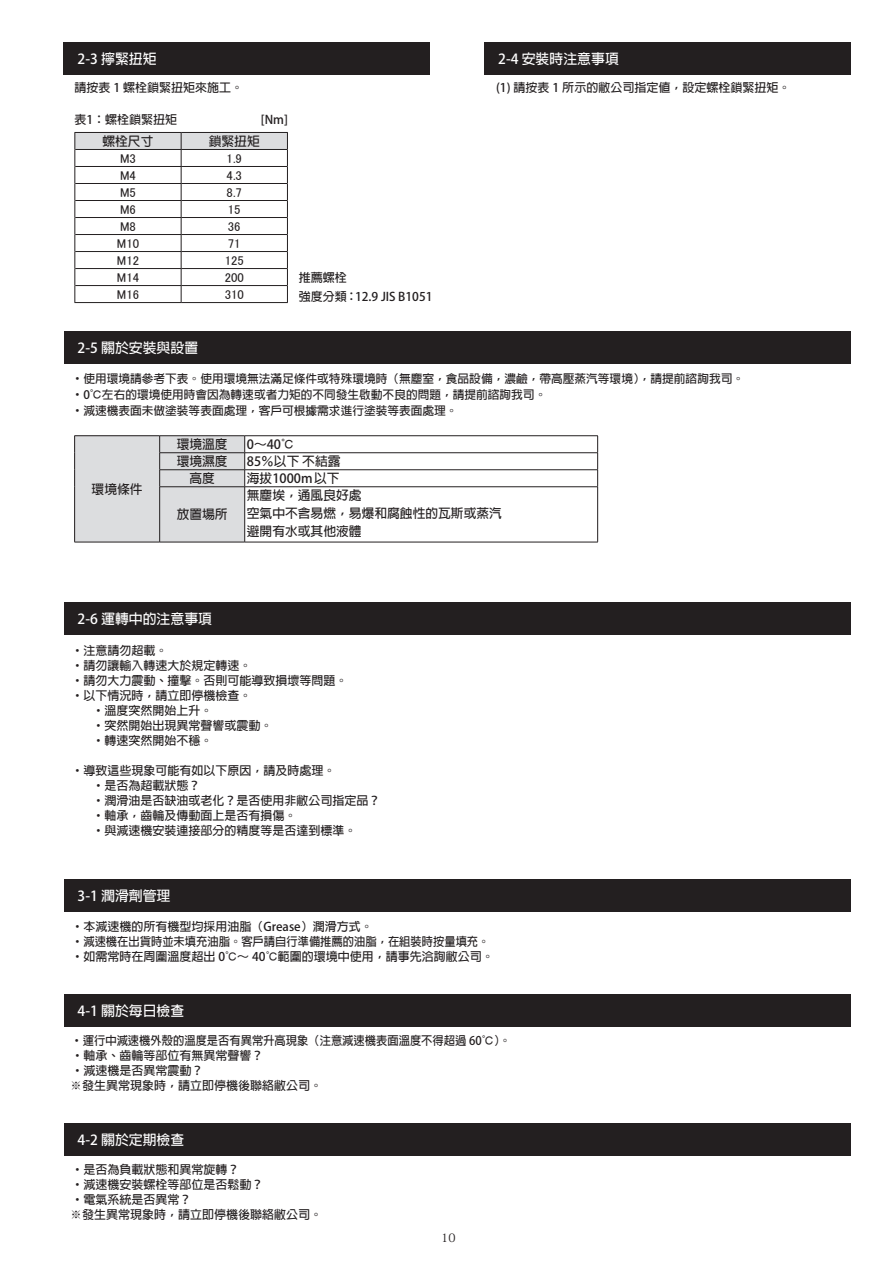
<style>
.page{position:relative;width:893px;height:1263px;background:#fff}
.page>*{position:absolute;margin:0;border:0;box-sizing:border-box;transform-origin:0 0}
.t1{font:700 13.8px "Adobe Fan Heiti Std";color:#fff}
.t2{font:700 12.75px/18.1px "Adobe Fan Heiti Std";color:#231f20}
.t3{font:12.75px "MS P Gothic";color:#231f20}
.t4{font:700 12px/15px "Adobe Fan Heiti Std";color:#231f20}
.t5{font:700 11.7px/15.9px "Adobe Fan Heiti Std";color:#231f20}
.t6{font:11.7px "Koz Min Pro";color:#231f20}
.s1{font-size:12px}
</style>
<div class="page">
<div style="left:64px;top:43px;width:366px;height:32px;background:#231f20"></div>
<div style="left:484px;top:43px;width:366px;height:32px;background:#231f20"></div>
<div style="left:64px;top:331px;width:786px;height:33px;background:#231f20"></div>
<div style="left:64px;top:602px;width:786px;height:33px;background:#231f20"></div>
<div style="left:64px;top:879px;width:786px;height:33px;background:#231f20"></div>
<div style="left:64px;top:995px;width:786px;height:32px;background:#231f20"></div>
<div style="left:64px;top:1124px;width:786px;height:32px;background:#231f20"></div>
<div style="left:75px;top:436px;width:85px;height:106px;background:#dcdddf"></div>
<hr style="left:245px;top:452px;width:353px;height:1px;background:#231f20">
<hr style="left:245px;top:469px;width:353px;height:1px;background:#231f20">
<svg style="left:159px;top:436px;width:86px;height:106px;background:#d4d5d7"></svg>
<hr style="left:159px;top:486px;width:86px;height:1px;background:#231f20">
<hr style="left:159px;top:487px;width:1px;height:55px;background:#231f20">
<hr style="left:245px;top:486px;width:353px;height:1px;background:#231f20">
<hr style="left:244px;top:487px;width:1px;height:55px;background:#231f20">
<hr style="left:74px;top:435px;width:86px;height:1px;background:#231f20">
<svg style="left:74px;top:436px;width:1px;height:51px"></svg>
<hr style="left:74px;top:487px;width:1px;height:55px;background:#231f20">
<hr style="left:74px;top:542px;width:86px;height:1px;background:#231f20">
<hr style="left:160px;top:435px;width:85px;height:1px;background:#231f20">
<hr style="left:245px;top:435px;width:353px;height:1px;background:#231f20">
<svg style="left:597px;top:436px;width:1px;height:50px"></svg>
<hr style="left:597px;top:487px;width:1px;height:55px;background:#231f20">
<hr style="left:160px;top:542px;width:85px;height:1px;background:#231f20">
<hr style="left:245px;top:542px;width:353px;height:1px;background:#231f20">
<hr style="left:74px;top:302px;width:107px;height:1px;background:#231f20">
<hr style="left:181px;top:302px;width:107px;height:1px;background:#231f20">
<svg style="left:74px;top:132px;width:214px;height:170px"></svg>
<hr style="left:181px;top:183px;width:106px;height:1px;background:#231f20">
<hr style="left:181px;top:200px;width:106px;height:1px;background:#231f20">
<hr style="left:181px;top:217px;width:106px;height:1px;background:#231f20">
<hr style="left:181px;top:234px;width:106px;height:1px;background:#231f20">
<hr style="left:181px;top:251px;width:106px;height:1px;background:#231f20">
<hr style="left:181px;top:268px;width:106px;height:1px;background:#231f20">
<hr style="left:181px;top:285px;width:106px;height:1px;background:#231f20">
<p class="t1" style="left:64px;top:51px;width:94px">　2-3 擰緊扭矩</p>
<p class="t4" style="left:74px;top:81px;width:170px">請按表 1 螺栓鎖緊扭矩來施工。</p>
<p class="t4" style="left:74px;top:112px;width:104px">表1：螺栓鎖緊扭矩</p>
<p class="t4" style="left:261px;top:112px;width:29px">[Nm]</p>
<p class="t2" style="left:102px;top:132px;width:53px">螺栓尺寸</p>
<p class="t2" style="left:209px;top:132px;width:53px">鎖緊扭矩</p>
<p class="t3" style="left:120px;top:152px;width:17px">M3</p>
<p class="t3" style="left:227px;top:152px;width:17px">1.9</p>
<p class="t3" style="left:120px;top:169px;width:17px">M4</p>
<p class="t3" style="left:227px;top:169px;width:17px">4.3</p>
<p class="t3" style="left:120px;top:186px;width:17px">M5</p>
<p class="t3" style="left:227px;top:186px;width:17px">8.7</p>
<p class="t3" style="left:120px;top:203px;width:17px">M6</p>
<p class="t3" style="left:228px;top:203px;width:14px">15</p>
<p class="t3" style="left:120px;top:220px;width:17px">M8</p>
<p class="t3" style="left:228px;top:220px;width:14px">36</p>
<p class="t3" style="left:117px;top:237px;width:24px">M10</p>
<p class="t3" style="left:228px;top:237px;width:14px">71</p>
<p class="t3" style="left:117px;top:254px;width:24px">M12</p>
<p class="t3" style="left:225px;top:254px;width:21px">125</p>
<p class="t3" style="left:117px;top:271px;width:24px">M14</p>
<p class="t3" style="left:225px;top:271px;width:21px">200</p>
<p class="t3" style="left:117px;top:288px;width:24px">M16</p>
<p class="t3" style="left:225px;top:288px;width:21px">310</p>
<p class="t4" style="left:299px;top:268px;width:135px;line-height:19.2px">推薦螺栓<br>強度分類：12.9 JIS B1051</p>
<p class="t1" style="left:64px;top:339px;width:136px">　2-5 關於安裝與設置</p>
<p class="t1" style="left:484px;top:51px;width:136px">　2-4 安裝時注意事項</p>
<p class="t4" style="left:496px;top:81px;width:296px">(1) 請按表 1 所示的敝公司指定值，設定螺栓鎖緊扭矩。</p>
<p class="t5" style="left:71px;top:371px;width:674px"><span class="s1">·</span>使用環境請參考下表。使用環境無法滿足條件或特殊環境時（無塵室，食品設備，濃鹼，帶高壓蒸汽等環境），請提前諮詢我司。<span class="s1">·</span>0<span class="s1">℃</span>左右的環境使用時會因為轉速或者力矩的不同發生啟動不良的問題，請提前諮詢我司。<br><span class="s1">·</span>減速機表面未做塗裝等表面處理，客戶可根據需求進行塗裝等表面處理。</p>
<p class="t2" style="left:92px;top:480px;width:53px">環境條件</p>
<p class="t2" style="left:177px;top:436px;width:53px">環境溫度</p>
<p class="t2" style="left:247px;top:436px;width:49px">0～40℃</p>
<p class="t2" style="left:177px;top:453px;width:53px">環境濕度</p>
<p class="t2" style="left:247px;top:453px;width:95px">85％以下不結露</p>
<p class="t2" style="left:189px;top:470px;width:27px">高度</p>
<p class="t2" style="left:247px;top:470px;width:94px">海拔1000m 以下</p>
<p class="t2" style="left:177px;top:506px;width:53px">放置場所</p>
<p class="t2" style="left:247px;top:487px;width:257px">無塵埃，通風良好處<br>空氣中不含易燃，易爆和腐蝕性的瓦斯或蒸汽避開有水或其他液體</p>
<p class="t1" style="left:64px;top:610px;width:150px">　2-6 運轉中的注意事項</p>
<p class="t4" style="left:71px;top:644px;width:97px">·注意請勿超載。</p>
<p class="t4" style="left:71px;top:659px;width:181px">·請勿讓輸入轉速大於規定轉速。</p>
<p class="t4" style="left:71px;top:674px;width:277px">·請勿大力震動、撞擊。否則可能導致損壞等問題。</p>
<p class="t4" style="left:71px;top:689px;width:181px">·以下情況時，請立即停機檢查。</p>
<p class="t4" style="left:92px;top:704px;width:121px">·溫度突然開始上升。</p>
<p class="t4" style="left:92px;top:719px;width:181px">·突然開始出現異常聲響或震動。</p>
<p class="t4" style="left:92px;top:734px;width:121px">·轉速突然開始不穩。</p>
<p class="t4" style="left:92px;top:764px;width:289px;text-indent:-21px">·導致這些現象可能有如以下原因，請及時處理。<br>·是否為超載狀態？<br>·潤滑油是否缺油或老化？是否使用非敝公司指定品？·軸承，齒輪及傳動面上是否有損傷。</p>
<p class="t4" style="left:92px;top:824px;width:265px">•與減速機安裝連接部分的精度等是否達到標準。</p>
<p class="t1" style="left:64px;top:887px;width:108px">　3-1 潤滑劑管理</p>
<p class="t4" style="left:71px;top:919px;width:424px">·本減速機的所有機型均採用油脂（Grease）潤滑方式。<br>·減速機在出貨時並未填充油脂。客戶請自行準備推薦的油脂，在組裝時按量填充。·如需常時在周圍溫度超出 0℃～ 40℃範圍的環境中使用，請事先洽詢敝公司。</p>
<p class="t1" style="left:64px;top:1003px;width:122px">　4-1 關於每日檢查</p>
<p class="t4" style="left:70px;top:1033px;width:442px">·運行中減速機外殼的溫度是否有異常升高現象（注意減速機表面溫度不得超過 60℃）。·軸承、齒輪等部位有無異常聲響？<br>·減速機是否異常震動？<br>※發生異常現象時，請立即停機後聯絡敝公司。</p>
<p class="t1" style="left:64px;top:1132px;width:122px">　4-2 關於定期檢查</p>
<p class="t4" style="left:70px;top:1162px;width:253px">·是否為負載狀態和異常旋轉？<br>·減速機安裝螺栓等部位是否鬆動？<br>·電氣系統是否異常？<br>※發生異常現象時，請立即停機後聯絡敝公司。</p>
<p class="t6" style="left:441px;top:1229px;width:16px">10</p>
</div>
